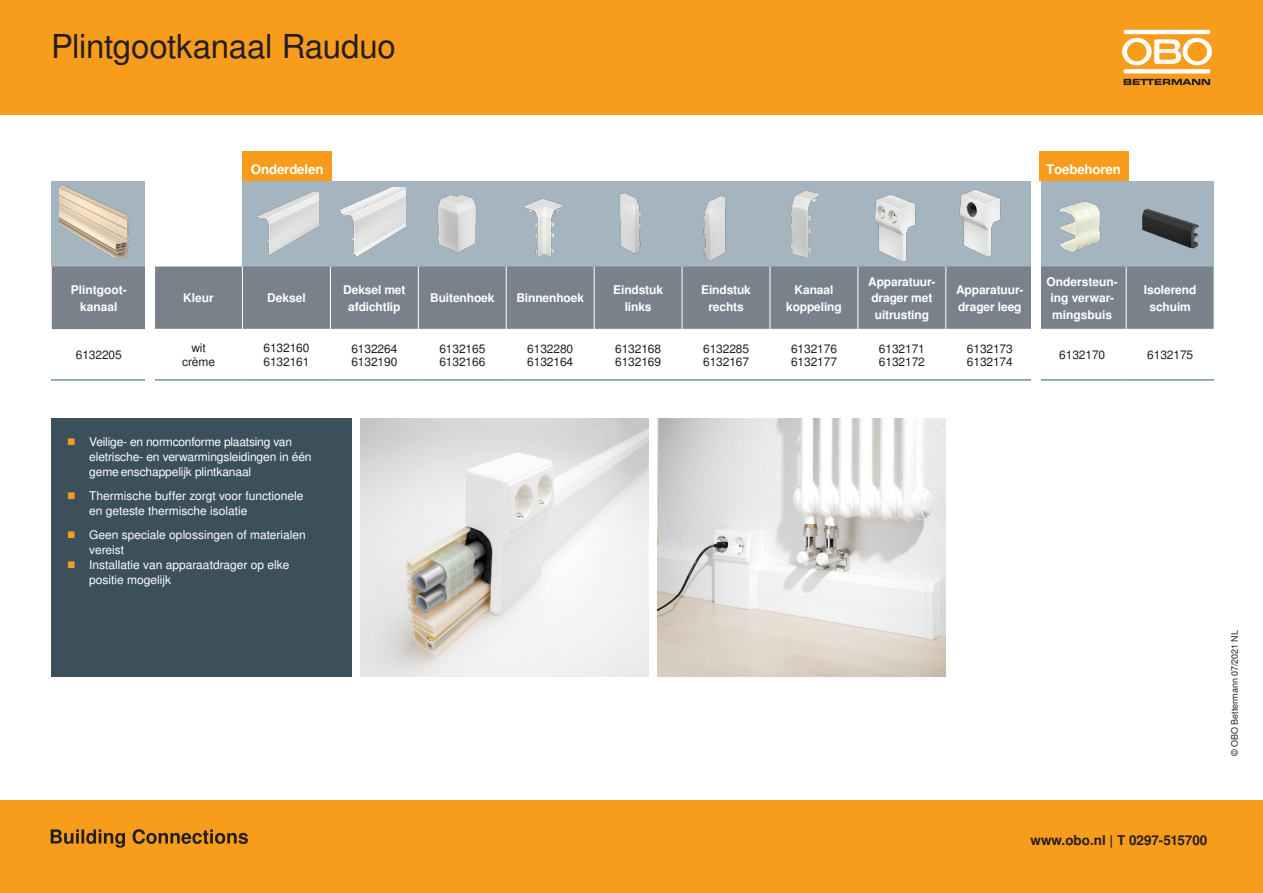
<style>
.page{position:relative;width:1263px;height:893px;background:#fff}
.page>*{position:absolute;margin:0;border:0;box-sizing:border-box;transform-origin:0 0}
.t1{font:33px "Nimbus San LOT";letter-spacing:-.005em;color:#231f20}
.t2{font:700 13.5px "Nimbus San LOT";color:#231f20}
.t3{font:700 13.35px "Nimbus San LOT";letter-spacing:-.01em;color:#fff}
.t4{font:12px/15px "Nimbus San LOT";color:#fff}
.t5{font:700 12px/16.2px "Nimbus San LOT";letter-spacing:-.01em;color:#fff;text-align:center}
.t6{font:12px/13.4px "Nimbus San LOT";letter-spacing:-.01em;color:#231f20}
.t7{font:9px "Nimbus San LOT";color:#1c232e}
.s1{font-size:9px;color:#f89c1c}
</style>
<div class="page">
<div style="left:51px;top:181px;width:95px;height:85px;background:#a4b5c0"></div>
<div style="left:51px;top:418px;width:301px;height:259px;background:#3b505b"></div>
<div style="left:0;top:0;width:1263px;height:115px;background:#f89c1c"></div>
<div style="left:1124px;top:69px;width:86px;height:5px;background:#fff;border-radius:2px"></div>
<svg style="left:1122px;top:38px;width:90px;height:27px"></svg>
<hr style="left:1124px;top:30px;width:86px;height:4px;background:#fff;border-radius:2px">
<svg style="left:1124px;top:79px;width:86px;height:6px"></svg>
<div style="left:0;top:800px;width:1263px;height:93px;background:#f89c1c"></div>
<svg style="left:51px;top:829px;width:197px;height:19px"></svg>
<div style="left:242px;top:181px;width:972px;height:85px;background:#a4b5c0"></div>
<div style="left:1041px;top:266px;width:173px;height:63px;background:#79818b"></div>
<div style="left:52px;top:266px;width:979px;height:64px;background:#79818b"></div>
<hr style="left:242px;top:266px;width:1px;height:63px;background:#fff">
<hr style="left:330px;top:266px;width:1px;height:63px;background:#fff">
<hr style="left:418px;top:266px;width:1px;height:63px;background:#fff">
<hr style="left:506px;top:266px;width:1px;height:63px;background:#fff">
<hr style="left:594px;top:266px;width:1px;height:63px;background:#fff">
<hr style="left:682px;top:266px;width:1px;height:63px;background:#fff">
<hr style="left:770px;top:266px;width:1px;height:63px;background:#fff">
<hr style="left:858px;top:266px;width:1px;height:63px;background:#fff">
<hr style="left:945px;top:266px;width:1px;height:63px;background:#fff">
<hr style="left:1126px;top:266px;width:1px;height:63px;background:#fff">
<hr style="left:155px;top:329px;width:87px;height:1px;background:#fff">
<hr style="left:242px;top:329px;width:88px;height:1px;background:#fff">
<hr style="left:330px;top:329px;width:88px;height:1px;background:#fff">
<hr style="left:418px;top:329px;width:88px;height:1px;background:#fff">
<hr style="left:506px;top:329px;width:88px;height:1px;background:#fff">
<hr style="left:594px;top:329px;width:88px;height:1px;background:#fff">
<hr style="left:682px;top:329px;width:88px;height:1px;background:#fff">
<hr style="left:770px;top:329px;width:88px;height:1px;background:#fff">
<hr style="left:858px;top:329px;width:88px;height:1px;background:#fff">
<hr style="left:946px;top:329px;width:88px;height:1px;background:#fff">
<hr style="left:51px;top:379px;width:95px;height:2px;background:#7292a1">
<hr style="left:155px;top:379px;width:87px;height:2px;background:#7292a1">
<hr style="left:242px;top:379px;width:88px;height:2px;background:#7292a1">
<hr style="left:330px;top:379px;width:88px;height:2px;background:#7292a1">
<hr style="left:418px;top:379px;width:88px;height:2px;background:#7292a1">
<hr style="left:506px;top:379px;width:88px;height:2px;background:#7292a1">
<hr style="left:594px;top:379px;width:88px;height:2px;background:#7292a1">
<hr style="left:682px;top:379px;width:88px;height:2px;background:#7292a1">
<hr style="left:770px;top:379px;width:88px;height:2px;background:#7292a1">
<hr style="left:858px;top:379px;width:88px;height:2px;background:#7292a1">
<hr style="left:946px;top:379px;width:88px;height:2px;background:#7292a1">
<hr style="left:1038px;top:379px;width:88px;height:2px;background:#7292a1">
<hr style="left:1126px;top:379px;width:88px;height:2px;background:#7292a1">
<img style="left:256px;top:192px;width:62px;height:64px">
<img style="left:437px;top:194px;width:40px;height:59px">
<img style="left:620px;top:193px;width:21px;height:61px">
<img style="left:874px;top:194px;width:42px;height:68px">
<img style="left:959px;top:189px;width:42px;height:68px">
<img style="left:790px;top:190px;width:30px;height:68px">
<img style="left:339px;top:188px;width:66px;height:69px">
<img style="left:524px;top:198px;width:40px;height:59px">
<img style="left:703px;top:196px;width:23px;height:65px">
<img style="left:1059px;top:201px;width:42px;height:51px">
<img style="left:1142px;top:208px;width:57px;height:41px">
<img style="left:59px;top:187px;width:71px;height:72px">
<img style="left:360px;top:418px;width:288px;height:259px">
<div style="left:1031px;top:179px;width:9px;height:202px;background:#fff"></div>
<div style="left:1040px;top:152px;width:89px;height:29px;background:#f89c1c"></div>
<img style="left:657px;top:418px;width:288px;height:259px">
<div style="left:146px;top:179px;width:9px;height:202px;background:#fff"></div>
<div style="left:242px;top:152px;width:89px;height:29px;background:#f89c1c"></div>
<h1 class="t1" style="left:51px;top:27px;width:346px">Plintgootkanaal Rauduo</h1>
<p class="t3" style="left:251px;top:161px;width:74px">Onderdelen</p>
<p class="t3" style="left:1046px;top:161px;width:76px">Toebehoren</p>
<p class="t5" style="left:71px;top:282px;width:57px">Plintgoot&shy;kanaal</p>
<p class="t5" style="left:183px;top:291px;width:32px">Kleur</p>
<p class="t5" style="left:267px;top:291px;width:40px">Deksel</p>
<p class="t5" style="left:343px;top:282px;width:64px">Deksel met afdichtlip</p>
<p class="t5" style="left:430px;top:291px;width:66px">Buitenhoek</p>
<p class="t5" style="left:516px;top:291px;width:69px">Binnenhoek</p>
<p class="t5" style="left:613px;top:282px;width:51px">Eindstuk links</p>
<p class="t5" style="left:701px;top:282px;width:51px">Eindstuk rechts</p>
<p class="t5" style="left:786px;top:282px;width:57px">Kanaal koppeling</p>
<p class="t5" style="left:868px;top:274px;width:69px;text-align:left">Apparatuur&shy;drager met uitrusting</p>
<p class="t5" style="left:956px;top:282px;width:69px;text-align:left">Apparatuur&shy;drager leeg</p>
<p class="t5" style="left:1046px;top:274px;width:73px">Ondersteun&shy;ing verwar&shy;mingsbuis</p>
<p class="t5" style="left:1144px;top:282px;width:54px">Isolerend schuim</p>
<p class="t6" style="left:76px;top:349px;width:47px">6132205</p>
<p class="t6" style="left:182px;top:341px;width:34px;line-height:14.2px;text-align:center">wit crème</p>
<p class="t6" style="left:263px;top:341px;width:47px;line-height:14.1px">6132160<br>6132161</p>
<p class="t6" style="left:351px;top:342px;width:47px">6132264<br>6132190</p>
<p class="t6" style="left:439px;top:342px;width:47px">6132165<br>6132166</p>
<p class="t6" style="left:527px;top:342px;width:47px">6132280<br>6132164</p>
<p class="t6" style="left:615px;top:342px;width:47px">6132168<br>6132169</p>
<p class="t6" style="left:703px;top:342px;width:47px">6132285<br>6132167</p>
<p class="t6" style="left:791px;top:342px;width:47px">6132176<br>6132177</p>
<p class="t6" style="left:879px;top:342px;width:47px">6132171<br>6132172</p>
<p class="t6" style="left:967px;top:342px;width:47px">6132173<br>6132174</p>
<p class="t6" style="left:1059px;top:349px;width:47px">6132170</p>
<p class="t6" style="left:1147px;top:349px;width:47px">6132175</p>
<p class="t4" style="left:89px;top:435px;width:224px;text-indent:-23px"><span class="s1">■</span> Veilige- en normconforme plaatsing van eletrische- en verwarmingsleidingen in één geme enschappelijk plintkanaal</p>
<p class="t4" style="left:89px;top:489px;width:216px;text-indent:-23px"><span class="s1">■</span> Thermische buffer zorgt voor functionele en geteste thermische isolatie</p>
<p class="t4" style="left:89px;top:528px;width:218px;text-indent:-23px"><span class="s1">■</span> Geen speciale oplossingen of materialen vereist</p>
<p class="t4" style="left:89px;top:558px;width:202px;text-indent:-23px"><span class="s1">■</span> Installatie van apparaatdrager op elke positie mogelijk</p>
<p class="t7" style="left:1229px;top:756px;width:128px;rotate:-90deg">© OBO Bettermann 07/2021 NL</p>
<p class="t2" style="left:1030px;top:832px;width:178px">www.obo.nl | T 0297-515700</p>
</div>
